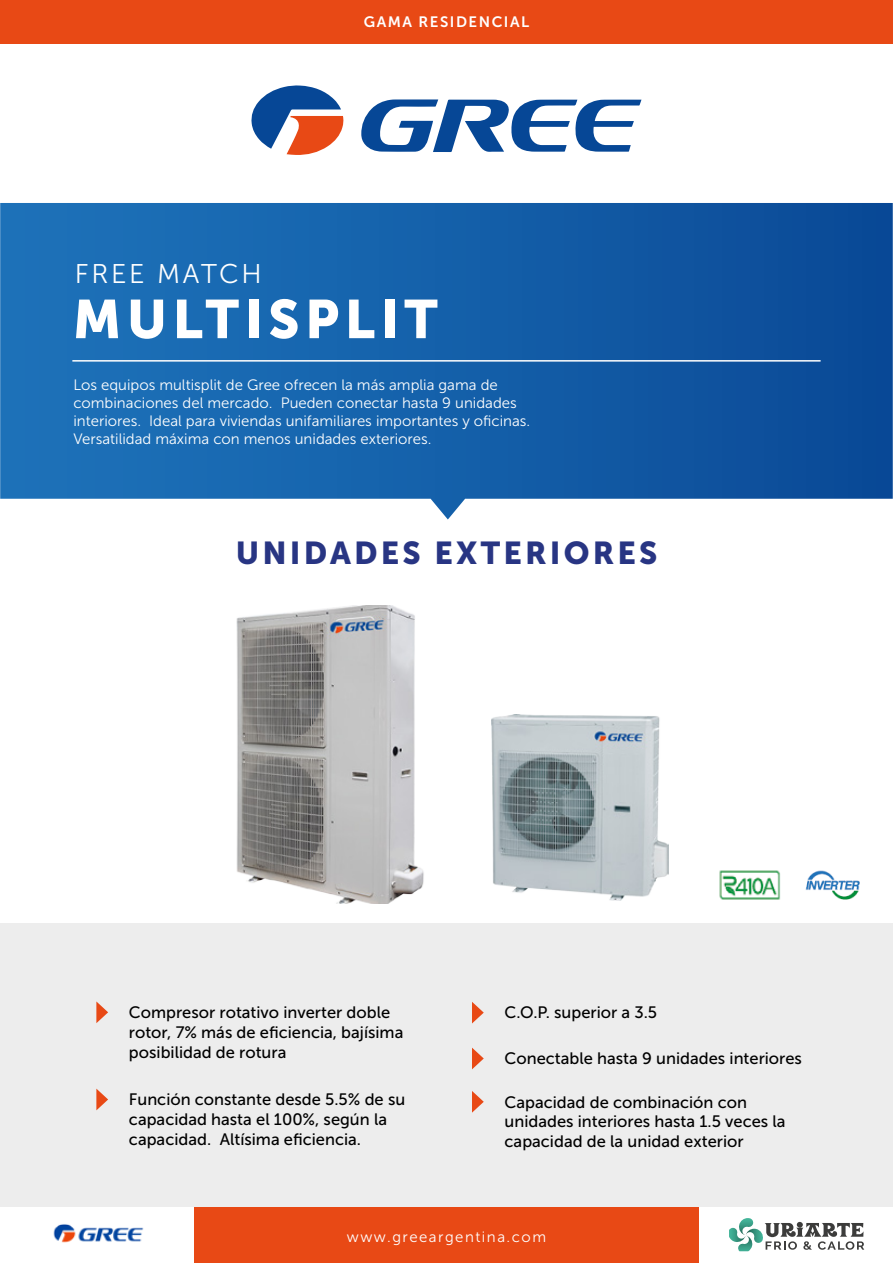
<style>
.page{position:relative;width:893px;height:1263px;background:#fff}
.page>*{position:absolute;margin:0;border:0;box-sizing:border-box;transform-origin:0 0}
.t1{font:54px "Museo Sans 900";letter-spacing:.1em;color:#fff}
.t2{font:31.5px "Museo Sans 900";letter-spacing:.1em;color:#283583}
.t3{font:27px "Museo Sans 300";letter-spacing:.1em;color:#fff}
.t4{font:16.5px/19.8px "Museo Sans 500";color:#000}
.t5{font:15px/18px "Museo Sans 300";color:#fff}
.t6{font:15px "Museo Sans 300";letter-spacing:.1em;color:#fff}
.t7{font:15px "Museo Sans 700";letter-spacing:.1em;color:#fff}
</style>
<div class="page">
<div style="left:0;top:0;width:893px;height:44px;background:#e84915"></div>
<svg style="left:0;top:203px;width:893px;height:316px;background:#2269ae"></svg>
<div style="left:0;top:923px;width:893px;height:284px;background:#ededed"></div>
<svg style="left:96px;top:1001px;width:12px;height:22px"></svg>
<svg style="left:472px;top:1048px;width:12px;height:21px"></svg>
<svg style="left:472px;top:1091px;width:12px;height:22px"></svg>
<svg style="left:96px;top:1089px;width:12px;height:21px"></svg>
<svg style="left:472px;top:1002px;width:12px;height:21px"></svg>
<hr style="left:72px;top:360px;width:749px;height:2px;background:#fff">
<img style="left:719px;top:870px;width:62px;height:30px">
<img style="left:805px;top:870px;width:55px;height:30px">
<img style="left:236px;top:605px;width:188px;height:299px">
<img style="left:491px;top:715px;width:178px;height:185px">
<div style="left:194px;top:1207px;width:505px;height:56px;background:#e84915"></div>
<svg style="left:729px;top:1218px;width:135px;height:33px"></svg>
<img style="left:53px;top:1224px;width:91px;height:19px">
<svg style="left:251px;top:85px;width:93px;height:70px"></svg>
<svg style="left:361px;top:99px;width:280px;height:53px"></svg>
<h3 class="t3" style="left:75px;top:259px;width:189px">FREE MATCH</h3>
<p class="t7" style="left:364px;top:14px;width:167px">GAMA RESIDENCIAL</p>
<h1 class="t1" style="left:73px;top:289px;width:366px">MULTISPLIT</h1>
<p class="t5" style="left:73px;top:376px;width:458px">Los equipos multisplit de Gree ofrecen la más amplia gama de combinaciones del mercado. Pueden conectar hasta 9 unidades interiores. Ideal para viviendas unifamiliares importantes y oficinas.<br>Versatilidad máxima con menos unidades exteriores.</p>
<h2 class="t2" style="left:236px;top:535px;width:423px">UNIDADES EXTERIORES</h2>
<p class="t4" style="left:129px;top:1002px;width:276px">Compresor rotativo inverter doble rotor, 7% más de eficiencia, bajísima posibilidad de rotura</p>
<p class="t4" style="left:129px;top:1090px;width:278px">Función constante desde 5.5% de su capacidad hasta el 100%, según la capacidad. Altísima eficiencia.</p>
<p class="t4" style="left:505px;top:1003px;width:154px">C.O.P. superior a 3.5</p>
<p class="t4" style="left:505px;top:1049px;width:299px">Conectable hasta 9 unidades interiores</p>
<p class="t4" style="left:505px;top:1092px;width:282px">Capacidad de combinación con unidades interiores hasta 1.5 veces la capacidad de la unidad exterior</p>
<p class="t6" style="left:347px;top:1229px;width:201px">www.greeargentina.com</p>
</div>
